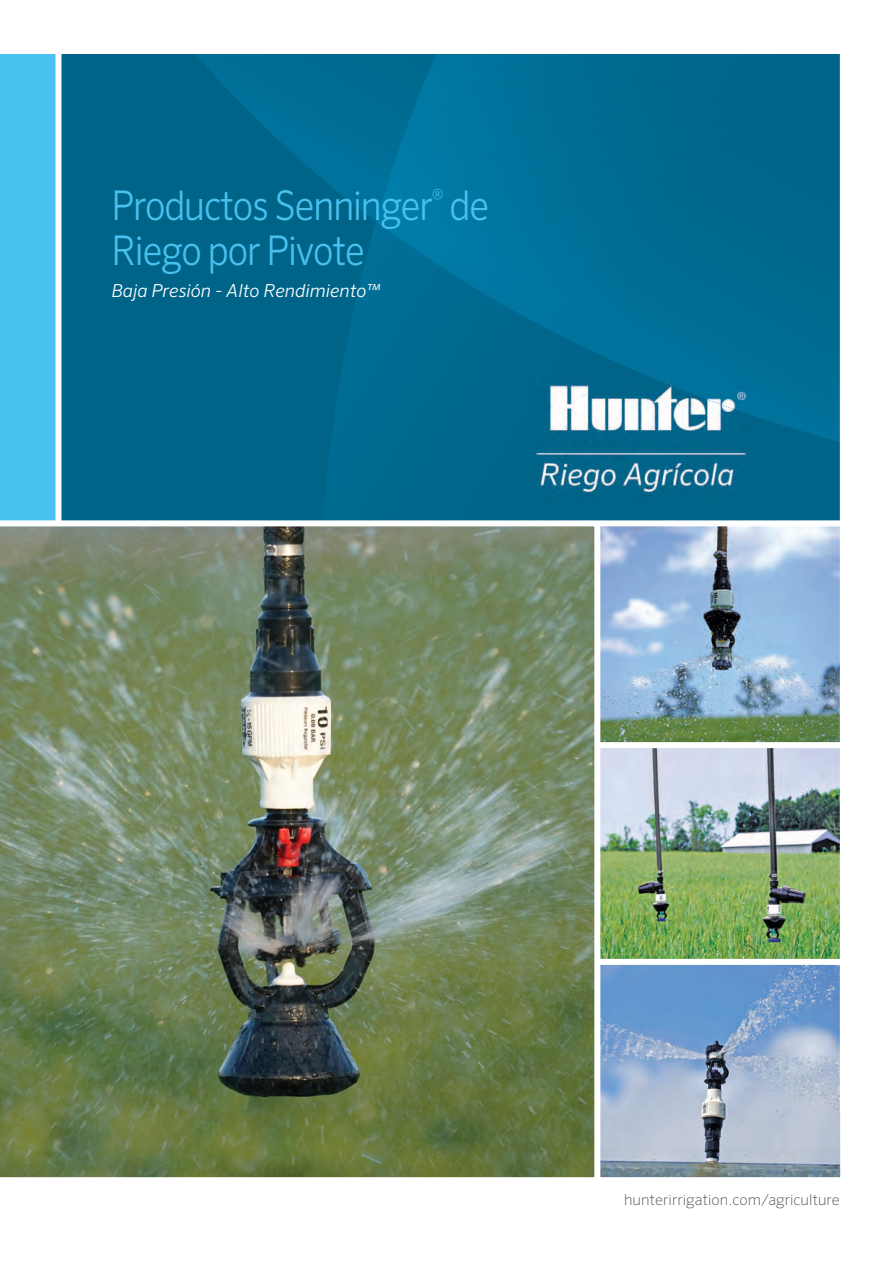
<style>
.page{position:relative;width:893px;height:1263px;background:#fff}
.page>*{position:absolute;margin:0;border:0;box-sizing:border-box;transform-origin:0 0}
.t1{font:300 40.95px/45px "Sero Pro";letter-spacing:-.03em;color:#48c1ef;scale:.9 1}
.t2{font:italic 300 18px "Sero Pro";color:#fff}
.t3{font:200 15px "Sero Pro";color:#565855}
</style>
<div class="page">
<img style="left:0;top:526px;width:594px;height:651px">
<img style="left:600px;top:526px;width:240px;height:216px">
<img style="left:600px;top:748px;width:240px;height:429px">
<div style="left:0;top:54px;width:59px;height:468px;background:#48c1ef"></div>
<div style="left:59px;top:54px;width:784px;height:468px;background:#006489"></div>
<svg style="left:197px;top:55px;width:179px;height:166px"></svg>
<svg style="left:332px;top:224px;width:508px;height:296px"></svg>
<img style="left:740px;top:54px;width:100px;height:389px">
<img style="left:531px;top:55px;width:209px;height:323px">
<div style="left:479px;top:54px;width:53px;height:267px;background:#00749d"></div>
<img style="left:376px;top:54px;width:104px;height:237px">
<div style="left:55px;top:41px;width:6px;height:482px;background:#fff"></div>
<div style="left:840px;top:27px;width:6px;height:1087px;background:#fff"></div>
<div style="left:596px;top:959px;width:254px;height:6px;background:#fff"></div>
<div style="left:0;top:520px;width:860px;height:6px;background:#fff"></div>
<img style="left:534px;top:378px;width:215px;height:121px">
<img style="left:653px;top:378px;width:96px;height:36px">
<p class="t1" style="left:111px;top:183px;width:421px">Productos Senninger<sup>®</sup> de<br>Riego por Pivote</p>
<p class="t2" style="left:111px;top:280px;width:270px">Baja Presión - Alto Rendimiento™</p>
<p class="t3" style="left:624px;top:1191px;width:217px">hunterirrigation.com/agriculture</p>
</div>
